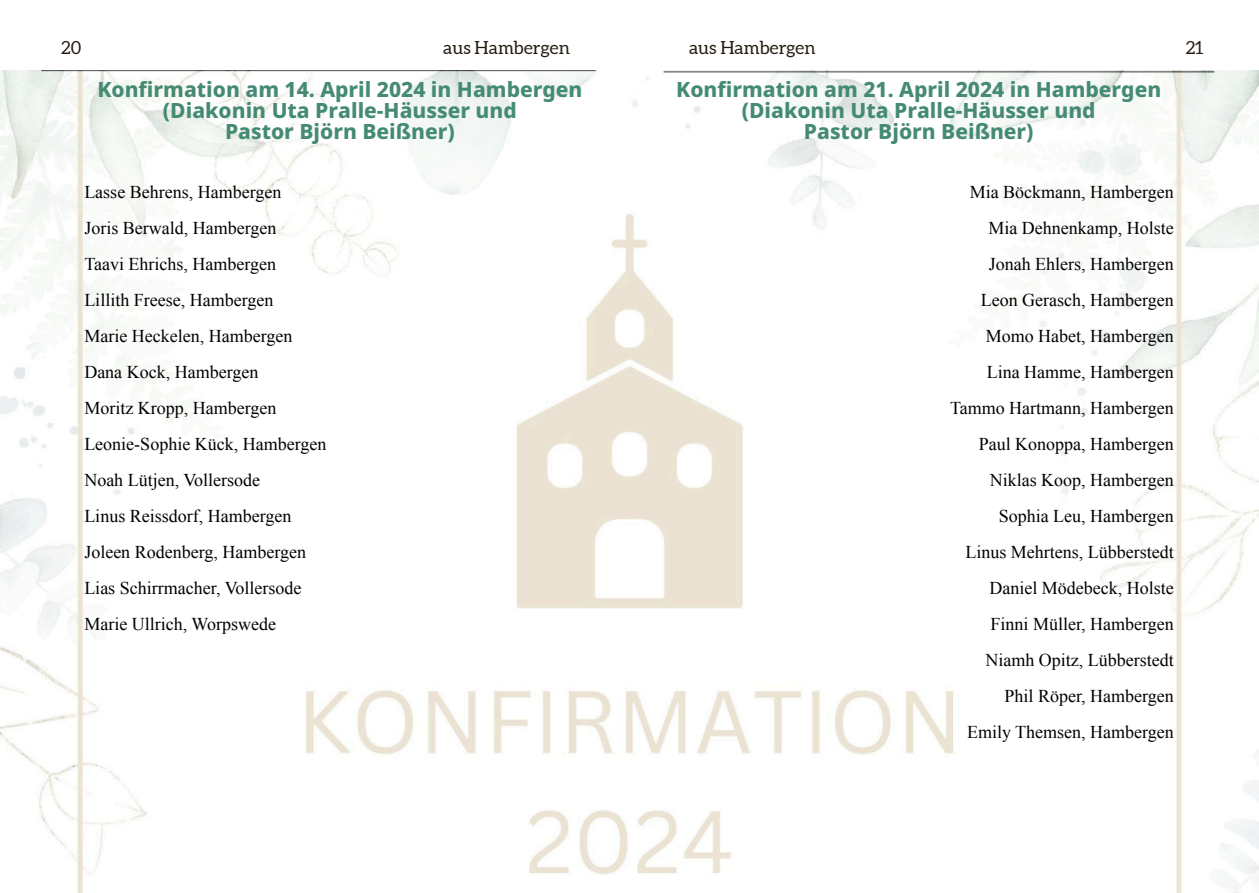
<style>
.page{position:relative;width:1259px;height:893px;background:#fff}
.page>*{position:absolute;margin:0;border:0;box-sizing:border-box;transform-origin:0 0}
.t1{font:800 21px "Noto Sans";color:#458b74}
.t2{font:18px "Times New Roman";color:#000}
.t3{font:18px "Aleo";color:#251e10}
</style>
<div class="page">
<img style="left:0;top:70px;width:1259px;height:823px">
<p class="t3" style="left:61px;top:40px;width:22px">20</p>
<p class="t3" style="left:443px;top:40px;width:128px">aus Hambergen</p>
<p class="t3" style="left:689px;top:40px;width:128px">aus Hambergen</p>
<p class="t3" style="left:1185px;top:40px;width:19px">21</p>
<p class="t1" style="left:97px;top:74px;width:486px">Konfirmation am 14. April 2024 in Hambergen</p>
<p class="t1" style="left:163px;top:95px;width:355px">(Diakonin Uta Pralle-Häusser und</p>
<p class="t1" style="left:225px;top:116px;width:231px">Pastor Björn Beißner)</p>
<p class="t1" style="left:676px;top:74px;width:486px">Konfirmation am 21. April 2024 in Hambergen</p>
<p class="t1" style="left:742px;top:95px;width:355px">(Diakonin Uta Pralle-Häusser und</p>
<p class="t1" style="left:804px;top:116px;width:231px">Pastor Björn Beißner)</p>
<p class="t2" style="left:84px;top:186px;width:199px">Lasse Behrens, Hambergen</p>
<p class="t2" style="left:84px;top:222px;width:194px">Joris Berwald, Hambergen</p>
<p class="t2" style="left:84px;top:258px;width:193px">Taavi Ehrichs, Hambergen</p>
<p class="t2" style="left:84px;top:294px;width:191px">Lillith Freese, Hambergen</p>
<p class="t2" style="left:84px;top:330px;width:210px">Marie Heckelen, Hambergen</p>
<p class="t2" style="left:84px;top:366px;width:176px">Dana Kock, Hambergen</p>
<p class="t2" style="left:84px;top:402px;width:194px">Moritz Kropp, Hambergen</p>
<p class="t2" style="left:84px;top:438px;width:244px">Leonie-Sophie Kück, Hambergen</p>
<p class="t2" style="left:84px;top:474px;width:177px">Noah Lütjen, Vollersode</p>
<p class="t2" style="left:84px;top:510px;width:209px">Linus Reissdorf, Hambergen</p>
<p class="t2" style="left:84px;top:546px;width:223px">Joleen Rodenberg, Hambergen</p>
<p class="t2" style="left:84px;top:582px;width:219px">Lias Schirrmacher, Vollersode</p>
<p class="t2" style="left:84px;top:618px;width:193px">Marie Ullrich, Worpswede</p>
<p class="t2" style="left:969px;top:186px;width:206px">Mia Böckmann, Hambergen</p>
<p class="t2" style="left:988px;top:222px;width:187px">Mia Dehnenkamp, Holste</p>
<p class="t2" style="left:988px;top:258px;width:187px">Jonah Ehlers, Hambergen</p>
<p class="t2" style="left:981px;top:294px;width:195px">Leon Gerasch, Hambergen</p>
<p class="t2" style="left:985px;top:330px;width:190px">Momo Habet, Hambergen</p>
<p class="t2" style="left:986px;top:366px;width:189px">Lina Hamme, Hambergen</p>
<p class="t2" style="left:950px;top:402px;width:225px">Tammo Hartmann, Hambergen</p>
<p class="t2" style="left:978px;top:438px;width:197px">Paul Konoppa, Hambergen</p>
<p class="t2" style="left:989px;top:474px;width:186px">Niklas Koop, Hambergen</p>
<p class="t2" style="left:998px;top:510px;width:177px">Sophia Leu, Hambergen</p>
<p class="t2" style="left:965px;top:546px;width:210px">Linus Mehrtens, Lübberstedt</p>
<p class="t2" style="left:989px;top:582px;width:186px">Daniel Mödebeck, Holste</p>
<p class="t2" style="left:990px;top:618px;width:185px">Finni Müller, Hambergen</p>
<p class="t2" style="left:985px;top:654px;width:190px">Niamh Opitz, Lübberstedt</p>
<p class="t2" style="left:1004px;top:690px;width:171px">Phil Röper, Hambergen</p>
<p class="t2" style="left:967px;top:726px;width:208px">Emily Themsen, Hambergen</p>
</div>
